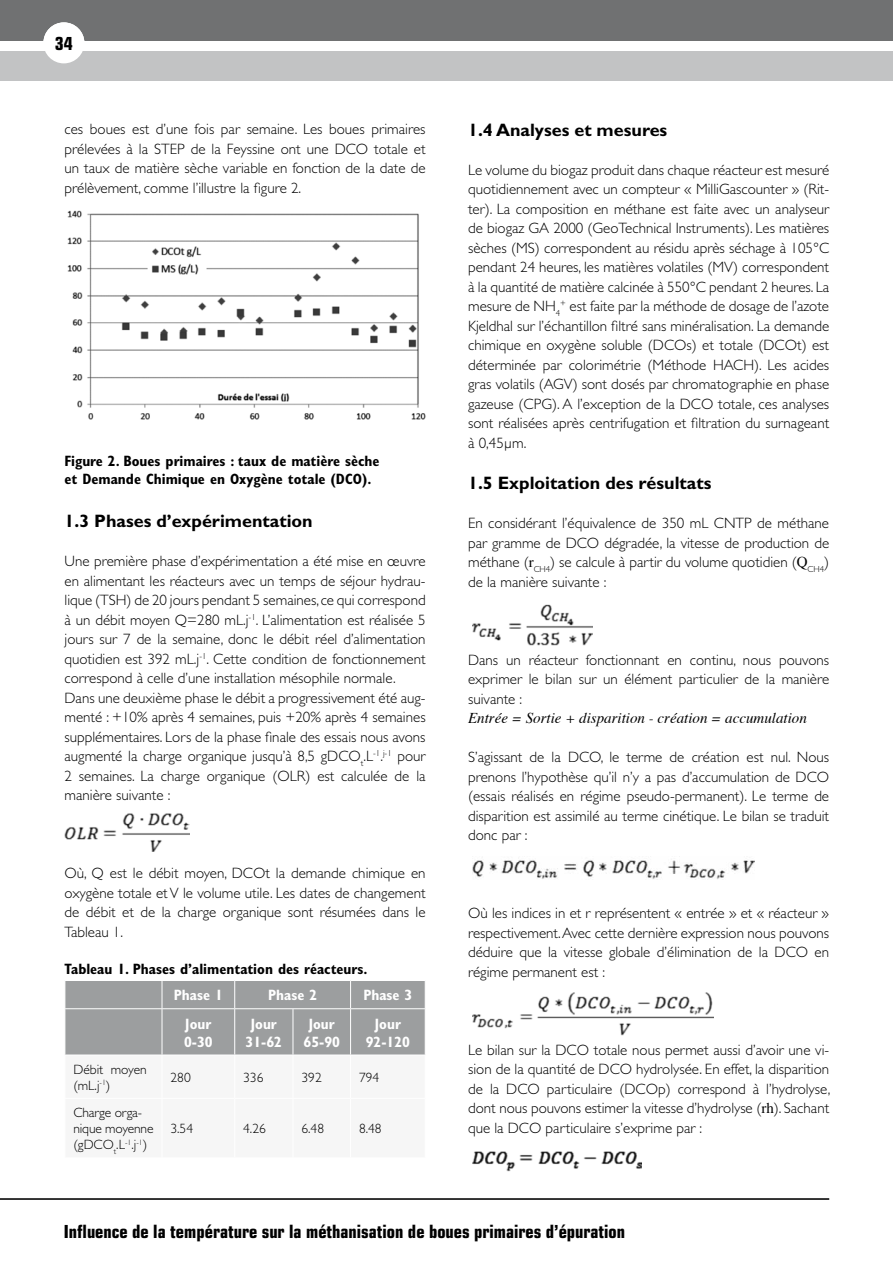
<style>
.page{position:relative;width:893px;height:1263px;background:#fff}
.page>*{position:absolute;margin:0;border:0;box-sizing:border-box;transform-origin:0 0}
.t1{font:700 18px "Gill Sans";color:#000}
.t2{font:700 condensed 18px "Square 721 BT";color:#000}
.t3{font:300 15px/19.5px "Gill Sans";color:#000;text-align:justify}
.t4{font:700 condensed 15px/18px "Gill Sans";color:#000}
.t5{font:700 condensed 15px/18px "Gill Sans";color:#fff;text-align:center}
.t6{font:italic 15px "Times";color:#000}
.t7{font:300 13.5px/16.2px "Gill Sans";color:#000}
.s1{font-family:"Times";font-weight:400}
</style>
<div class="page">
<div style="left:0;top:0;width:893px;height:40px;background:#707172"></div>
<hr style="left:0;top:1198px;width:829px;height:1px;background:#000">
<div style="left:0;top:51px;width:893px;height:30px;background:#c2c3c4"></div>
<hr style="left:0;top:1199px;width:829px;height:1px;background:#000">
<div style="left:43px;top:22px;width:41px;height:41px;background:#fff;border-radius:50%"></div>
<img style="left:67px;top:210px;width:359px;height:210px">
<img style="left:65px;top:813px;width:124px;height:38px">
<svg style="left:65px;top:980px;width:360px;height:75px;background:#9fa1a2"></svg>
<hr style="left:235px;top:1008px;width:58px;height:1px;background:#fff">
<hr style="left:293px;top:1008px;width:58px;height:1px;background:#fff">
<img style="left:472px;top:604px;width:120px;height:41px">
<img style="left:472px;top:860px;width:282px;height:19px">
<img style="left:472px;top:992px;width:242px;height:43px">
<img style="left:472px;top:1151px;width:170px;height:20px">
<p class="t2" style="left:55px;top:32px;width:19px">34</p>
<p class="t3" style="left:65px;top:120px;width:363px">ces boues est d’une fois par semaine. Les boues primaires prélevées à la STEP de la Feyssine ont une DCO totale et un taux de matière sèche variable en fonction de la date de prélèvement, comme l’illustre la figure 2.</p>
<p class="t4" style="left:65px;top:452px;width:317px">Figure 2. Boues primaires : taux de matière sèche et Demande Chimique en Oxygène totale (DCO).</p>
<p class="t1" style="left:65px;top:510px;width:250px">1.3 Phases d’expérimentation</p>
<p class="t3" style="left:65px;top:551px;width:363px;text-align:left">Une première phase d’expérimentation a été mise en œuvre en alimentant les réacteurs avec un temps de séjour hydrau&shy;lique (TSH) de 20 jours pendant 5 semaines, ce qui correspond à un débit moyen Q=280 mL.j<sup>-1</sup>. L’alimentation est réalisée 5 jours sur 7 de la semaine, donc le débit réel d’alimentation quotidien est 392 mL.j<sup>-1</sup>. Cette condition de fonctionnement correspond à celle d’une installation mésophile normale.<br>Dans une deuxième phase le débit a progressivement été aug&shy;menté : +10% après 4 semaines, puis +20% après 4 semaines supplémentaires. Lors de la phase finale des essais nous avons augmenté la charge organique jusqu’à 8,5 gDCO<sub>t</sub>.L<sup>-1</sup>.<sup>j-1</sup> pour 2 semaines. La charge organique (OLR) est calculée de la manière suivante :</p>
<p class="t3" style="left:65px;top:863px;width:363px">Où, Q est le débit moyen, DCOt la demande chimique en oxygène totale et V le volume utile. Les dates de changement de débit et de la charge organique sont résumées dans le Tableau 1.</p>
<p class="t4" style="left:65px;top:960px;width:304px">Tableau 1. Phases d’alimentation des réacteurs.</p>
<p class="t5" style="left:174px;top:986px;width:51px">Phase 1</p>
<p class="t5" style="left:268px;top:986px;width:51px">Phase 2</p>
<p class="t5" style="left:363px;top:986px;width:51px">Phase 3</p>
<p class="t5" style="left:184px;top:1014px;width:30px;text-align:left">Jour<br>0-30</p>
<p class="t5" style="left:246px;top:1014px;width:38px">Jour<br>31-62</p>
<p class="t5" style="left:304px;top:1014px;width:38px">Jour<br>65-90</p>
<p class="t5" style="left:366px;top:1014px;width:46px">Jour<br>92-120</p>
<p class="t7" style="left:73px;top:1061px;width:75px">Débit moyen (mL.j<sup>-1</sup>)</p>
<p class="t7" style="left:171px;top:1069px;width:22px">280</p>
<p class="t7" style="left:243px;top:1069px;width:22px">336</p>
<p class="t7" style="left:301px;top:1069px;width:22px">392</p>
<p class="t7" style="left:359px;top:1069px;width:22px">794</p>
<p class="t7" style="left:73px;top:1104px;width:82px">Charge orga&shy;nique moyenne (gDCO<sub>t</sub>.L<sup>-1</sup>.j<sup>-1</sup>)</p>
<p class="t7" style="left:171px;top:1121px;width:24px">3.54</p>
<p class="t7" style="left:243px;top:1121px;width:24px">4.26</p>
<p class="t7" style="left:301px;top:1121px;width:24px">6.48</p>
<p class="t7" style="left:359px;top:1121px;width:24px">8.48</p>
<p class="t1" style="left:468px;top:119px;width:201px">1.4 Analyses et mesures</p>
<p class="t3" style="left:468px;top:160px;width:363px">Le volume du biogaz produit dans chaque réacteur est mesuré quotidiennement avec un compteur « MilliGascounter » (Rit&shy;ter). La composition en méthane est faite avec un analyseur de biogaz GA 2000 (GeoTechnical Instruments). Les matières sèches (MS) correspondent au résidu après séchage à 105°C pendant 24 heures, les matières volatiles (MV) correspondent à la quantité de matière calcinée à 550°C pendant 2 heures. La mesure de NH<sub>4</sub><sup>+</sup> est faite par la méthode de dosage de l’azote Kjeldhal sur l’échantillon filtré sans minéralisation. La demande chimique en oxygène soluble (DCOs) et totale (DCOt) est déterminée par colorimétrie (Méthode HACH). Les acides gras volatils (AGV) sont dosés par chromatographie en phase gazeuse (CPG). A l’exception de la DCO totale, ces analyses sont réalisées après centrifugation et filtration du surnageant à 0,45µm.</p>
<p class="t1" style="left:468px;top:472px;width:245px">1.5 Exploitation des résultats</p>
<p class="t3" style="left:468px;top:513px;width:363px">En considérant l’équivalence de 350 mL CNTP de méthane par gramme de DCO dégradée, la vitesse de production de méthane (<span class="s1">r</span><sub>CH4</sub>) se calcule à partir du volume quotidien (<span class="s1">Q</span><sub>CH4</sub>) de la manière suivante :</p>
<p class="t3" style="left:468px;top:650px;width:363px">Dans un réacteur fonctionnant en continu, nous pouvons exprimer le bilan sur un élément particulier de la manière suivante :</p>
<p class="t6" style="left:468px;top:705px;width:340px">Entrée = Sortie + disparition - création = accumulation</p>
<p class="t3" style="left:468px;top:747px;width:363px">S’agissant de la DCO, le terme de création est nul. Nous prenons l’hypothèse qu’il n’y a pas d’accumulation de DCO (essais réalisés en régime pseudo-permanent). Le terme de disparition est assimilé au terme cinétique. Le bilan se traduit donc par :</p>
<p class="t3" style="left:468px;top:903px;width:363px">Où les indices in et r représentent « entrée » et « réacteur » respectivement. Avec cette dernière expression nous pouvons déduire que la vitesse globale d’élimination de la DCO en régime permanent est :</p>
<p class="t3" style="left:468px;top:1040px;width:364px">Le bilan sur la DCO totale nous permet aussi d’avoir une vi&shy;sion de la quantité de DCO hydrolysée. En effet, la disparition de la DCO particulaire (DCOp) correspond à l’hydrolyse, dont nous pouvons estimer la vitesse d’hydrolyse (<span class="s1">rh</span>). Sachant que la DCO particulaire s’exprime par :</p>
<p class="t2" style="left:64px;top:1221px;width:563px">Influence de la température sur la méthanisation de boues primaires d’épuration</p>
</div>
